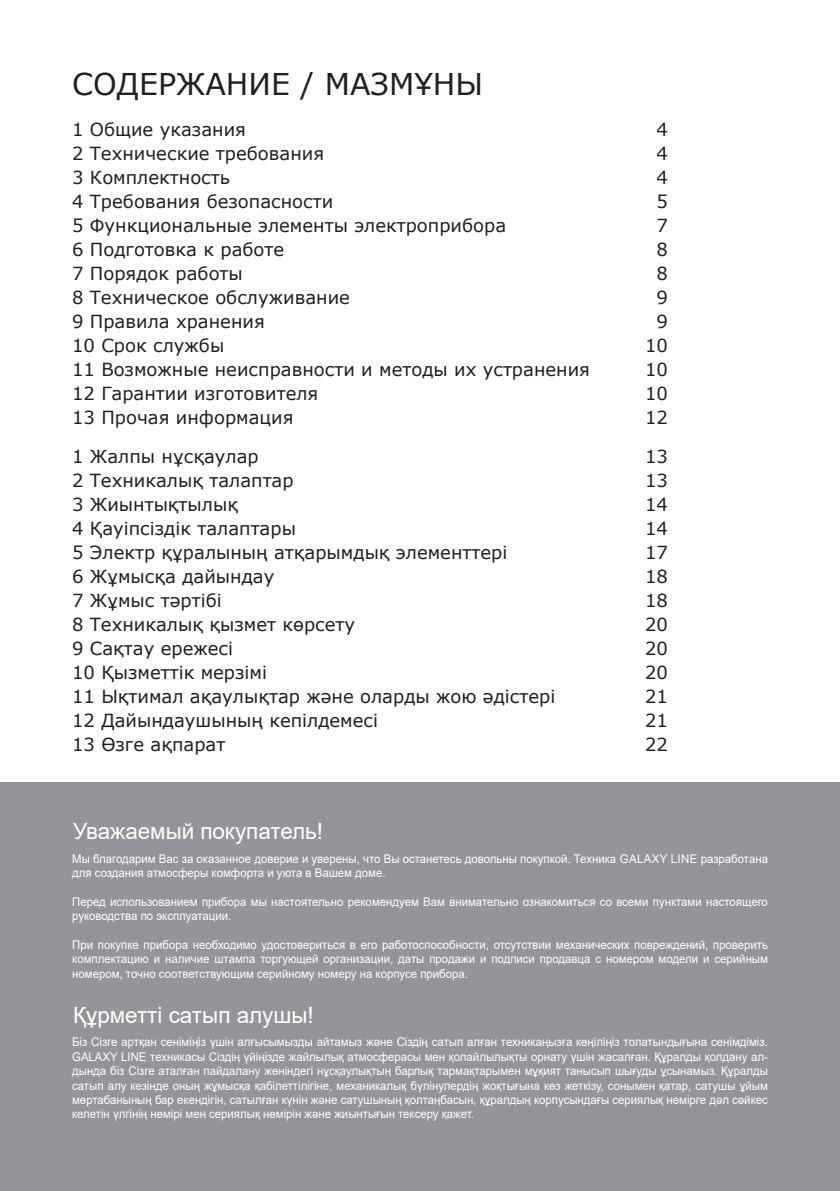
<style>
.page{position:relative;width:840px;height:1191px;background:#fff}
.page>*{position:absolute;margin:0;border:0;box-sizing:border-box;transform-origin:0 0}
.Заголовок_ОГЛ{font:30px "Verdana";color:#231f20}
.t1{font:22.4px "Arial";color:#fff}
.Оглавление{font:18px "Verdana";color:#231f20}
.t2{font:12px/14.4px "Arial";color:#fff;scale:.95 1}
</style>
<div class="page">
<div style="left:0;top:782px;width:839px;height:409px;background:#939598"></div>
<p class="Заголовок_ОГЛ" style="left:72px;top:63px;width:412px">СОДЕРЖАНИЕ / МАЗМҰНЫ</p>
<p class="Оглавление" style="left:72px;top:117px;width:175px">1 Общие указания</p>
<p class="Оглавление" style="left:656px;top:117px;width:13px">4</p>
<p class="Оглавление" style="left:72px;top:141px;width:253px">2 Технические требования</p>
<p class="Оглавление" style="left:656px;top:141px;width:13px">4</p>
<p class="Оглавление" style="left:72px;top:165px;width:159px">3 Комплектность</p>
<p class="Оглавление" style="left:656px;top:165px;width:13px">4</p>
<p class="Оглавление" style="left:72px;top:189px;width:262px">4 Требования безопасности</p>
<p class="Оглавление" style="left:656px;top:189px;width:13px">5</p>
<p class="Оглавление" style="left:72px;top:213px;width:435px">5 Функциональные элементы электроприбора</p>
<p class="Оглавление" style="left:656px;top:213px;width:13px">7</p>
<p class="Оглавление" style="left:72px;top:237px;width:213px">6 Подготовка к работе</p>
<p class="Оглавление" style="left:656px;top:237px;width:13px">8</p>
<p class="Оглавление" style="left:72px;top:261px;width:172px">7 Порядок работы</p>
<p class="Оглавление" style="left:656px;top:261px;width:13px">8</p>
<p class="Оглавление" style="left:72px;top:285px;width:279px">8 Техническое обслуживание</p>
<p class="Оглавление" style="left:656px;top:285px;width:13px">9</p>
<p class="Оглавление" style="left:72px;top:309px;width:194px">9 Правила хранения</p>
<p class="Оглавление" style="left:656px;top:309px;width:13px">9</p>
<p class="Оглавление" style="left:72px;top:333px;width:154px">10 Срок службы</p>
<p class="Оглавление" style="left:644px;top:333px;width:24px">10</p>
<p class="Оглавление" style="left:72px;top:357px;width:519px">11 Возможные неисправности и методы их устранения</p>
<p class="Оглавление" style="left:644px;top:357px;width:24px">10</p>
<p class="Оглавление" style="left:72px;top:381px;width:248px">12 Гарантии изготовителя</p>
<p class="Оглавление" style="left:644px;top:381px;width:24px">10</p>
<p class="Оглавление" style="left:72px;top:405px;width:223px">13 Прочая информация</p>
<p class="Оглавление" style="left:644px;top:405px;width:24px">12</p>
<p class="Оглавление" style="left:72px;top:443px;width:188px">1 Жалпы нұсқаулар</p>
<p class="Оглавление" style="left:644px;top:443px;width:24px">13</p>
<p class="Оглавление" style="left:72px;top:467px;width:223px">2 Техникалық талаптар</p>
<p class="Оглавление" style="left:644px;top:467px;width:24px">13</p>
<p class="Оглавление" style="left:72px;top:491px;width:167px">3 Жиынтықтылық</p>
<p class="Оглавление" style="left:644px;top:491px;width:24px">14</p>
<p class="Оглавление" style="left:72px;top:515px;width:225px">4 Қауiпсiздiк талаптары</p>
<p class="Оглавление" style="left:644px;top:515px;width:24px">14</p>
<p class="Оглавление" style="left:72px;top:539px;width:436px">5 Электр құралының атқарымдық элементтерi</p>
<p class="Оглавление" style="left:644px;top:539px;width:24px">17</p>
<p class="Оглавление" style="left:72px;top:563px;width:204px">6 Жұмысқа дайындау</p>
<p class="Оглавление" style="left:644px;top:563px;width:24px">18</p>
<p class="Оглавление" style="left:72px;top:587px;width:151px">7 Жұмыс тәртібі</p>
<p class="Оглавление" style="left:644px;top:587px;width:24px">18</p>
<p class="Оглавление" style="left:72px;top:611px;width:284px">8 Техникалық қызмет көрсету</p>
<p class="Оглавление" style="left:644px;top:611px;width:24px">20</p>
<p class="Оглавление" style="left:72px;top:635px;width:162px">9 Сақтау ережесі</p>
<p class="Оглавление" style="left:644px;top:635px;width:24px">20</p>
<p class="Оглавление" style="left:72px;top:659px;width:196px">10 Қызметтiк мерзiмi</p>
<p class="Оглавление" style="left:644px;top:659px;width:24px">20</p>
<p class="Оглавление" style="left:72px;top:683px;width:484px">11 Ықтимал ақаулықтар және оларды жою әдiстерi</p>
<p class="Оглавление" style="left:644px;top:683px;width:24px">21</p>
<p class="Оглавление" style="left:72px;top:707px;width:307px">12 Дайындаушының кепiлдемесi</p>
<p class="Оглавление" style="left:644px;top:707px;width:24px">21</p>
<p class="Оглавление" style="left:72px;top:731px;width:155px">13 Өзге ақпарат</p>
<p class="Оглавление" style="left:644px;top:731px;width:24px">22</p>
<p class="t1" style="left:73px;top:815px;width:251px">Уважаемый покупатель!</p>
<p class="t2" style="left:72px;top:851px;width:733px">Мы благодарим Вас за оказанное доверие и уверены, что Вы останетесь довольны покупкой. Техника GALAXY LINE разработана для создания атмосферы комфорта и уюта в Вашем доме.</p>
<p class="t2" style="left:72px;top:894px;width:733px">Перед использованием прибора мы настоятельно рекомендуем Вам внимательно ознакомиться со всеми пунктами настоящего руководства по эксплуатации.</p>
<p class="t2" style="left:72px;top:937px;width:733px;text-align:justify">При покупке прибора необходимо удостовериться в его работоспособности, отсутствии механических повреждений, проверить комплектацию и наличие штампа торгующей организации, даты продажи и подписи продавца с номером модели и серийным номером, точно соответствующим серийному номеру на корпусе прибора.</p>
<p class="t1" style="left:73px;top:999px;width:242px">Құрметті сатып алушы!</p>
<p class="t2" style="left:72px;top:1035px;width:733px;text-align:justify">Біз Сізге артқан сеніміңіз үшін алғысымызды айтамыз және Сіздің сатып алған техникаңызға көңіліңіз толатындығына сенімдіміз.<br>GALAXY LINE техникасы Сіздің үйіңізде жайлылық атмосферасы мен қолайлылықты орнату үшін жасалған. Құралды қолдану ал&shy;дында біз Сізге аталған пайдалану жөніндегі нұсқаулықтың барлық тармақтарымен мұқият танысып шығуды ұсынамыз. Құралды сатып алу кезінде оның жұмысқа қабілеттілігіне, механикалық бүлінулердің жоқтығына көз жеткізу, сонымен қатар, сатушы ұйым мөртабанының бар екендігін, сатылған күнін және сатушының қолтаңбасын, құралдың корпусындағы сериялық нөмірге дәл сәйкес келетін үлгінің нөмірі мен сериялық нөмірін және жиынтығын тексеру қажет.</p>
</div>
